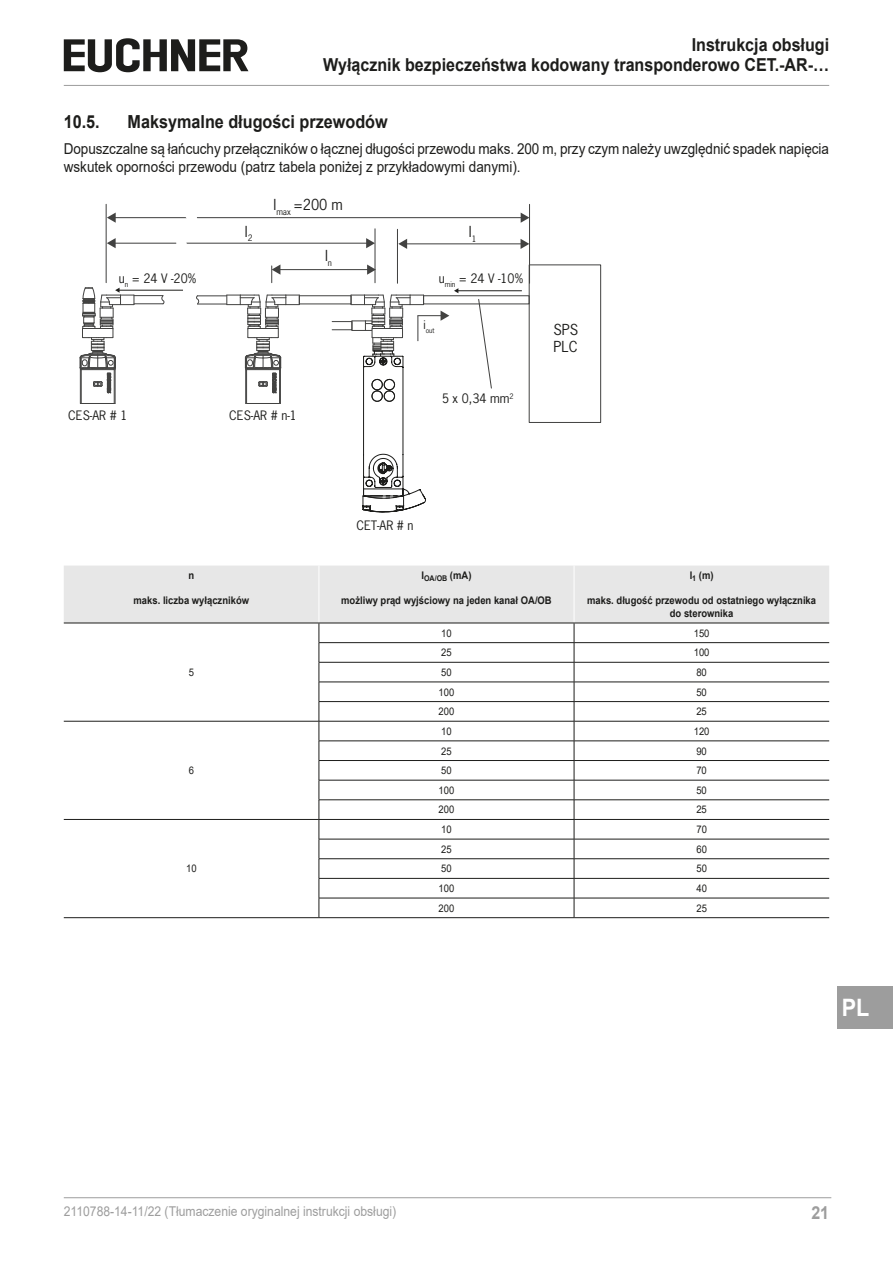
<style>
.page{position:relative;width:893px;height:1263px;background:#fff}
.page>*{position:absolute;margin:0;border:0;box-sizing:border-box;transform-origin:0 0}
.t1{font:700 24px "Arial";color:#fff;scale:.9 1}
.t2{font:700 18px "Arial";color:#1d1d1b;scale:.9 1}
.t3{font:700 17.85px/20.1px "Arial";color:#1d1d1b;text-align:right;scale:.9 1}
.t4{font:700 17.85px "Arial";color:#9d9d9d;scale:.9 1}
.t5{font:15px/18px "Arial";letter-spacing:-.005em;color:#1d1d1b;scale:.9 1}
.t6{font:14.25px/17.1px "News Gothic";color:#1d1d1b}
.t7{font:13.5px "Arial";color:#9d9d9d;scale:.9 1}
.t8{font:12.3px "News Gothic";color:#1d1d1b}
.t9{font:700 10.5px/12.6px "Arial";color:#1d1d1b;text-align:center;scale:.9 1}
.t10{font:10.5px "Arial";color:#1d1d1b;scale:.9 1}
.t11{font:7.2px "News Gothic";color:#1d1d1b}
.t12{font:6.6px "News Gothic";color:#1d1d1b}
</style>
<div class="page">
<hr style="left:64px;top:85px;width:765px;height:1px;background:#9d9d9d">
<hr style="left:64px;top:1197px;width:767px;height:1px;background:#9d9d9d">
<svg style="left:64px;top:38px;width:184px;height:34px"></svg>
<div style="left:838px;top:986px;width:55px;height:43px;background:#9d9d9d"></div>
<div style="left:423px;top:295px;width:106px;height:9px;border:1px solid #424241"></div>
<hr style="left:246px;top:370px;width:1px;height:33px;background:#424241">
<hr style="left:279px;top:370px;width:1px;height:33px;background:#424241">
<hr style="left:245px;top:370px;width:1px;height:33px;background:#424241">
<hr style="left:247px;top:403px;width:33px;height:1px;background:#424241">
<hr style="left:280px;top:370px;width:1px;height:33px;background:#424241">
<div style="left:299px;top:295px;width:52px;height:9px;border:1px solid #424241"></div>
<svg style="left:196px;top:294px;width:104px;height:100px"></svg>
<div style="left:529px;top:265px;width:72px;height:158px;border:1px solid #424241"></div>
<hr style="left:81px;top:370px;width:1px;height:33px;background:#424241">
<hr style="left:114px;top:370px;width:1px;height:33px;background:#424241">
<hr style="left:80px;top:370px;width:1px;height:33px;background:#424241">
<hr style="left:81px;top:403px;width:33px;height:1px;background:#424241">
<hr style="left:115px;top:370px;width:1px;height:33px;background:#424241">
<hr style="left:529px;top:204px;width:1px;height:79px;background:#424241">
<hr style="left:397px;top:229px;width:1px;height:54px;background:#424241">
<hr style="left:406px;top:243px;width:116px;height:1px;background:#424241">
<svg style="left:398px;top:239px;width:9px;height:10px"></svg>
<svg style="left:521px;top:239px;width:8px;height:10px"></svg>
<hr style="left:279px;top:269px;width:90px;height:1px;background:#424241">
<svg style="left:271px;top:265px;width:9px;height:18px"></svg>
<svg style="left:367px;top:264px;width:9px;height:11px"></svg>
<hr style="left:374px;top:229px;width:1px;height:54px;background:#424241">
<hr style="left:106px;top:204px;width:1px;height:79px;background:#424241">
<hr style="left:114px;top:243px;width:254px;height:1px;background:#424241">
<svg style="left:107px;top:238px;width:9px;height:10px"></svg>
<svg style="left:366px;top:238px;width:9px;height:10px"></svg>
<hr style="left:114px;top:217px;width:408px;height:1px;background:#424241">
<svg style="left:107px;top:213px;width:9px;height:10px"></svg>
<svg style="left:521px;top:213px;width:8px;height:10px"></svg>
<svg style="left:477px;top:299px;width:16px;height:90px"></svg>
<hr style="left:458px;top:290px;width:64px;height:1px;background:#1d1d1b">
<hr style="left:119px;top:290px;width:64px;height:1px;background:#1d1d1b">
<svg style="left:80px;top:287px;width:84px;height:107px"></svg>
<svg style="left:332px;top:288px;width:126px;height:224px"></svg>
<svg style="left:162px;top:217px;width:46px;height:27px"></svg>
<hr style="left:64px;top:917px;width:255px;height:1px;background:#1d1d1b">
<svg style="left:64px;top:565px;width:765px;height:352px"></svg>
<hr style="left:64px;top:721px;width:255px;height:1px;background:#1d1d1b">
<hr style="left:64px;top:819px;width:255px;height:1px;background:#1d1d1b">
<hr style="left:319px;top:917px;width:255px;height:1px;background:#1d1d1b">
<hr style="left:574px;top:917px;width:255px;height:1px;background:#1d1d1b">
<hr style="left:319px;top:565px;width:1px;height:58px;background:#fff">
<hr style="left:574px;top:565px;width:1px;height:58px;background:#fff">
<hr style="left:64px;top:623px;width:255px;height:1px;background:#1d1d1b">
<hr style="left:319px;top:623px;width:255px;height:1px;background:#1d1d1b">
<hr style="left:574px;top:623px;width:255px;height:1px;background:#1d1d1b">
<p class="t3" style="left:323px;top:35px;width:564px">Instrukcja obsługi<br>Wyłącznik bezpieczeństwa kodowany transponderowo CET.-AR-…</p>
<p class="t2" style="left:64px;top:109px;width:42px">10.5.</p>
<p class="t2" style="left:128px;top:109px;width:291px">Maksymalne długości przewodów</p>
<p class="t5" style="left:64px;top:140px;width:852px">Dopuszczalne są łańcuchy przełączników o łącznej długości przewodu maks. 200 m, przy czym należy uwzględnić spadek napięcia wskutek oporności przewodu (patrz tabela poniżej z przykładowymi danymi).</p>
<p class="t6" style="left:245px;top:223px;width:9px">l<sub>2</sub></p>
<p class="t6" style="left:273px;top:196px;width:71px">l<sub>max</sub> =200 m</p>
<p class="t6" style="left:325px;top:247px;width:8px">l<sub>n</sub></p>
<p class="t6" style="left:469px;top:223px;width:9px">l<sub>1</sub></p>
<p class="t8" style="left:119px;top:270px;width:79px">u<sub>n</sub> = 24 V -20%</p>
<p class="t8" style="left:459px;top:270px;width:66px">= 24 V -10%</p>
<p class="t11" style="left:439px;top:279px;width:18px"><sup>u</sup>min</p>
<p class="t8" style="left:68px;top:407px;width:61px">CES-AR # 1</p>
<p class="t8" style="left:229px;top:407px;width:69px">CES-AR # n-1</p>
<p class="t12" style="left:423px;top:326px;width:12px"><sup>i</sup>out</p>
<p class="t8" style="left:442px;top:391px;width:73px">5 x 0,34 mm<sup>2</sup></p>
<p class="t6" style="left:553px;top:321px;width:26px">SPS<br>PLC</p>
<p class="t9" style="left:188px;top:569px;width:8px">n</p>
<p class="t9" style="left:134px;top:594px;width:130px">maks. liczba wyłączników</p>
<p class="t10" style="left:189px;top:665px;width:7px">5</p>
<p class="t10" style="left:189px;top:763px;width:7px">6</p>
<p class="t10" style="left:186px;top:861px;width:13px">10</p>
<p class="t8" style="left:356px;top:518px;width:59px">CET-AR # n</p>
<p class="t9" style="left:421px;top:569px;width:57px">I<sub>OA/OB</sub> (mA)</p>
<p class="t9" style="left:341px;top:594px;width:236px">możliwy prąd wyjściowy na jeden kanał OA/OB</p>
<p class="t9" style="left:690px;top:569px;width:28px">l<sub>1</sub> (m)</p>
<p class="t9" style="left:587px;top:594px;width:256px">maks. długość przewodu od ostatniego wyłącznika do sterownika</p>
<p class="t10" style="left:441px;top:626px;width:13px">10</p>
<p class="t10" style="left:694px;top:626px;width:19px">150</p>
<p class="t10" style="left:441px;top:645px;width:13px">25</p>
<p class="t10" style="left:694px;top:645px;width:19px">100</p>
<p class="t10" style="left:441px;top:665px;width:13px">50</p>
<p class="t10" style="left:696px;top:665px;width:13px">80</p>
<p class="t10" style="left:439px;top:685px;width:19px">100</p>
<p class="t10" style="left:696px;top:685px;width:13px">50</p>
<p class="t10" style="left:439px;top:704px;width:19px">200</p>
<p class="t10" style="left:696px;top:704px;width:13px">25</p>
<p class="t10" style="left:441px;top:724px;width:13px">10</p>
<p class="t10" style="left:694px;top:724px;width:19px">120</p>
<p class="t10" style="left:441px;top:743px;width:13px">25</p>
<p class="t10" style="left:696px;top:743px;width:13px">90</p>
<p class="t10" style="left:441px;top:763px;width:13px">50</p>
<p class="t10" style="left:696px;top:763px;width:13px">70</p>
<p class="t10" style="left:439px;top:783px;width:19px">100</p>
<p class="t10" style="left:696px;top:783px;width:13px">50</p>
<p class="t10" style="left:439px;top:802px;width:19px">200</p>
<p class="t10" style="left:696px;top:802px;width:13px">25</p>
<p class="t10" style="left:441px;top:822px;width:13px">10</p>
<p class="t10" style="left:696px;top:822px;width:13px">70</p>
<p class="t10" style="left:441px;top:842px;width:13px">25</p>
<p class="t10" style="left:696px;top:842px;width:13px">60</p>
<p class="t10" style="left:441px;top:861px;width:13px">50</p>
<p class="t10" style="left:696px;top:861px;width:13px">50</p>
<p class="t10" style="left:439px;top:881px;width:19px">100</p>
<p class="t10" style="left:696px;top:881px;width:13px">40</p>
<p class="t10" style="left:439px;top:901px;width:19px">200</p>
<p class="t10" style="left:696px;top:901px;width:13px">25</p>
<h1 class="t1" style="left:842px;top:991px;width:32px">PL</h1>
<p class="t7" style="left:64px;top:1202px;width:371px">2110788-14-11/22 (Tłumaczenie oryginalnej instrukcji obsługi)</p>
<p class="t4" style="left:811px;top:1200px;width:21px">21</p>
</div>
